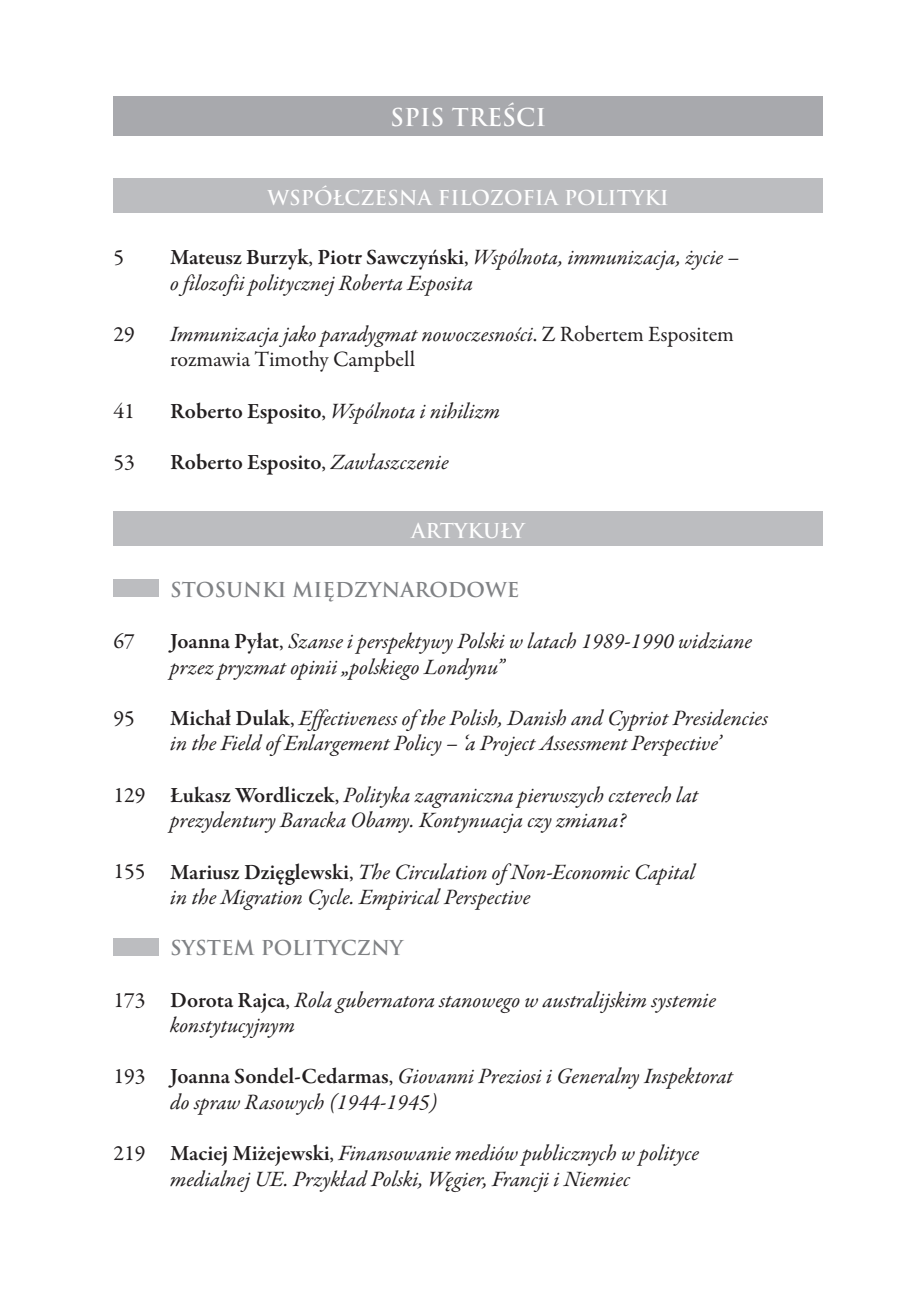
<style>
.page{position:relative;width:908px;height:1304px;background:#fff}
.page>*{position:absolute;margin:0;border:0;box-sizing:border-box;transform-origin:0 0}
.t1{font:700 24px "Trajan Pro";color:#fff}
.Spis{font:italic 22px/25.6px "Garamond Premr Pro";color:#231f20}
.Spis-2{font:22px/25.6px "Garamond Premr Pro";letter-spacing:-.005em;color:#231f20}
.Spis-3{font:600 22px "Garamond Premr Pro";color:#231f20}
.Tekst{font:700 20px "Trajan Pro";color:#808285}
.t2{font:700 20px "Trajan Pro";letter-spacing:-.005em;color:#fff}
.s1{font-weight:600;font-style:normal}
.s2{font-style:normal}
.s3{font-style:italic}
.s4{font-weight:400}
.s5{font-weight:400;font-style:italic}
</style>
<div class="page">
<div style="left:113px;top:96px;width:709px;height:40px;background:#a8a9ad"></div>
<div style="left:113px;top:179px;width:709px;height:34px;background:#bcbdc0"></div>
<div style="left:113px;top:512px;width:709px;height:34px;background:#bcbdc0"></div>
<div style="left:113px;top:580px;width:46px;height:17px;background:#bcbdc0"></div>
<div style="left:113px;top:938px;width:46px;height:17px;background:#bcbdc0"></div>
<p class="t1" style="left:390px;top:102px;width:28px">SPIS</p>
<p class="t1" style="left:451px;top:102px;width:80px">TREŚCI</p>
<p class="t2" style="left:267px;top:185px;width:17px">WSP</p>
<p class="t2" style="left:314px;top:185px;width:46px">ÓŁCZESNA</p>
<p class="t2" style="left:437px;top:185px;width:28px">FILOZO</p>
<p class="t2" style="left:522px;top:185px;width:56px">FIA POLITYKI</p>
<p class="Spis-2" style="left:113px;top:245px;width:12px">5</p>
<p class="Spis" style="left:170px;top:246px;width:570px"><span class="s1">Mateusz Burzyk</span><span class="s2">,</span> <span class="s1">Piotr Sawczyński</span><span class="s2">,</span> Wspólnota, immunizacja, życie – o filozofii politycznej Roberta Esposita</p>
<p class="Spis-2" style="left:113px;top:322px;width:23px">29</p>
<p class="Spis-2" style="left:170px;top:322px;width:565px"><span class="s3">Immunizacja jako paradygmat nowoczesności</span>. Z Robertem Espositem rozmawia Timothy Campbell</p>
<p class="Spis-2" style="left:113px;top:398px;width:23px">41</p>
<p class="Spis" style="left:170px;top:399px;width:331px"><span class="s1">Roberto Esposito</span><span class="s2">,</span> Wspólnota i nihilizm</p>
<p class="Spis-2" style="left:113px;top:450px;width:23px">53</p>
<p class="Spis-3" style="left:170px;top:449px;width:280px">Roberto Esposito<span class="s4">,</span> <span class="s5">Zawłaszczenie</span></p>
<p class="t2" style="left:411px;top:518px;width:45px">ARTYK</p>
<p class="t2" style="left:483px;top:518px;width:45px">UŁY</p>
<p class="Tekst" style="left:170px;top:577px;width:27px">STOS</p>
<p class="Tekst" style="left:226px;top:577px;width:32px">UNKI</p>
<p class="Tekst" style="left:292px;top:577px;width:60px">MIĘDZYNA</p>
<p class="Tekst" style="left:414px;top:577px;width:34px">RODO</p>
<p class="Tekst" style="left:485px;top:577px;width:33px">WE</p>
<p class="Spis-2" style="left:113px;top:629px;width:23px">67</p>
<p class="Spis" style="left:170px;top:630px;width:583px"><span class="s1">Joanna Pyłat</span><span class="s2">,</span> Szanse i perspektywy Polski w latach 1989-1990 widziane przez pryzmat opinii „polskiego Londynu”</p>
<p class="Spis-2" style="left:113px;top:706px;width:23px">95</p>
<p class="Spis" style="left:170px;top:706px;width:599px"><span class="s1">Michał Dulak</span><span class="s2">,</span> Effectiveness of the Polish, Danish and Cypriot Presidencies in the Field of Enlargement Policy – ‘a Project Assessment Perspective’</p>
<p class="Spis" style="left:170px;top:783px;width:529px;text-indent:-57px"><span class="s2">129</span> <span class="s1">Łukasz Wordliczek</span><span class="s2">,</span> Polityka zagraniczna pierwszych czterech lat prezydentury Baracka Obamy. kontynuacja czy zmiana?</p>
<p class="Spis" style="left:170px;top:860px;width:526px;text-indent:-57px"><span class="s2">155</span> <span class="s1">Mariusz Dzięglewski</span><span class="s2">,</span> The Circulation of Non-Economic Capital in the Migration Cycle. Empirical Perspective</p>
<p class="Tekst" style="left:170px;top:936px;width:28px">SYSTEM</p>
<p class="Tekst" style="left:260px;top:936px;width:16px">POLITYCZNY</p>
<p class="Spis" style="left:170px;top:988px;width:547px;text-indent:-57px"><span class="s2">173</span> <span class="s1">Dorota Rajca</span><span class="s2">,</span> Rola gubernatora stanowego w australijskim systemie konstytucyjnym</p>
<p class="Spis" style="left:170px;top:1065px;width:564px;text-indent:-57px"><span class="s2">193</span> <span class="s1">Joanna Sondel-Cedarmas</span><span class="s2">,</span> Giovanni Preziosi i Generalny Inspektorat do spraw Rasowych (1944-1945)</p>
<p class="Spis" style="left:113px;top:1142px;width:586px;text-align:center"><span class="s2">219</span> <span class="s1">Maciej Miżejewski</span><span class="s2">,</span> Finansowanie mediów publicznych w polityce medialnej UE. Przykład Polski, Węgier, Francji i Niemiec</p>
</div>
